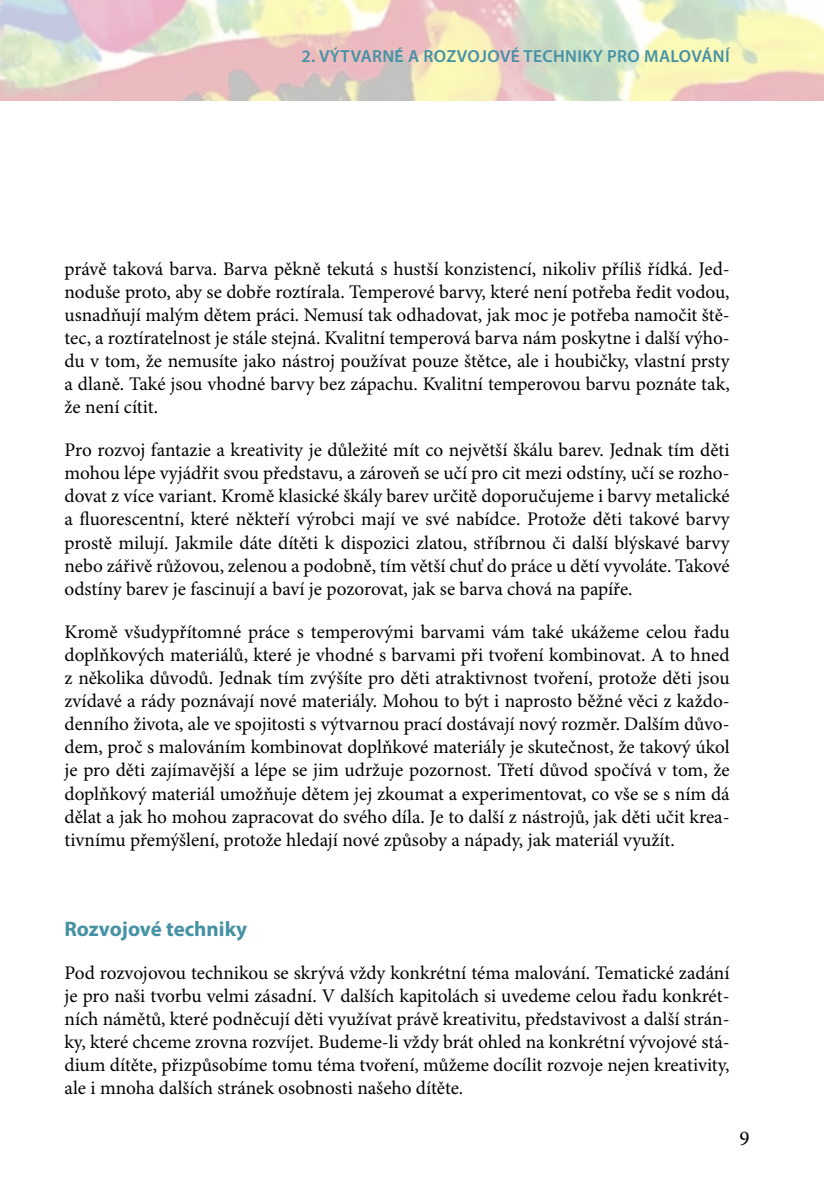
<style>
.page{position:relative;width:824px;height:1191px;background:#fff}
.page>*{position:absolute;margin:0;border:0;box-sizing:border-box;transform-origin:0 0}
.t1{font:700 21px "Myriad Pro";color:#4592a5}
.t2{font:21px "Minion Pro";color:#000}
.t3{font:19.25px/23.1px "Minion Pro";color:#000;text-align:justify}
.t4{font:600 17.5px "Myriad Pro";letter-spacing:.02em;color:#4592a5}
</style>
<div class="page">
<svg style="left:0;top:0;width:823px;height:101px;background:#e6dac6"></svg>
<p class="t4" style="left:301px;top:46px;width:429px">2. VÝTVARNÉ A ROZVOJOVÉ TECHNIKY PRO MALOVÁNÍ</p>
<p class="t3" style="left:64px;top:258px;width:666px">právě taková barva. Barva pěkně tekutá s hustší konzistencí, nikoliv příliš řídká. Jed&shy;noduše proto, aby se dobře roztírala. Temperové barvy, které není potřeba ředit vodou, usnadňují malým dětem práci. Nemusí tak odhadovat, jak moc je potřeba namočit ště&shy;tec, a roztíratelnost je stále stejná. Kvalitní temperová barva nám poskytne i další výho&shy;du v tom, že nemusíte jako nástroj používat pouze štětce, ale i houbičky, vlastní prsty a dlaně. Také jsou vhodné barvy bez zápachu. Kvalitní temperovou barvu poznáte tak, že není cítit.</p>
<p class="t3" style="left:64px;top:439px;width:666px">Pro rozvoj fantazie a kreativity je důležité mít co největší škálu barev. Jednak tím děti mohou lépe vyjádřit svou představu, a zároveň se učí pro cit mezi odstíny, učí se rozho&shy;dovat z více variant. Kromě klasické škály barev určitě doporučujeme i barvy metalické a fluorescentní, které někteří výrobci mají ve své nabídce. Protože děti takové barvy prostě milují. Jakmile dáte dítěti k dispozici zlatou, stříbrnou či další blýskavé barvy nebo zářivě růžovou, zelenou a podobně, tím větší chuť do práce u dětí vyvoláte. Takové odstíny barev je fascinují a baví je pozorovat, jak se barva chová na papíře.</p>
<p class="t3" style="left:64px;top:621px;width:666px">Kromě všudypřítomné práce s temperovými barvami vám také ukážeme celou řadu doplňkových materiálů, které je vhodné s barvami při tvoření kombinovat. A to hned z několika důvodů. Jednak tím zvýšíte pro děti atraktivnost tvoření, protože děti jsou zvídavé a rády poznávají nové materiály. Mohou to být i naprosto běžné věci z každo&shy;denního života, ale ve spojitosti s výtvarnou prací dostávají nový rozměr. Dalším důvo&shy;dem, proč s malováním kombinovat doplňkové materiály je skutečnost, že takový úkol je pro děti zajímavější a lépe se jim udržuje pozornost. Třetí důvod spočívá v tom, že doplňkový materiál umožňuje dětem jej zkoumat a experimentovat, co vše se s ním dá dělat a jak ho mohou zapracovat do svého díla. Je to další z nástrojů, jak děti učit krea&shy;tivnímu přemýšlení, protože hledají nové způsoby a nápady, jak materiál využít.</p>
<p class="t1" style="left:64px;top:917px;width:184px">Rozvojové techniky</p>
<p class="t3" style="left:64px;top:962px;width:666px">Pod rozvojovou technikou se skrývá vždy konkrétní téma malování. Tematické zadání je pro naši tvorbu velmi zásadní. V dalších kapitolách si uvedeme celou řadu konkrét&shy;ních námětů, které podněcují děti využívat právě kreativitu, představivost a další strán&shy;ky, které chceme zrovna rozvíjet. Budeme-li vždy brát ohled na konkrétní vývojové stá&shy;dium dítěte, přizpůsobíme tomu téma tvoření, můžeme docílit rozvoje nejen kreativity, ale i mnoha dalších stránek osobnosti našeho dítěte.</p>
<p class="t2" style="left:739px;top:1126px;width:12px">9</p>
</div>
